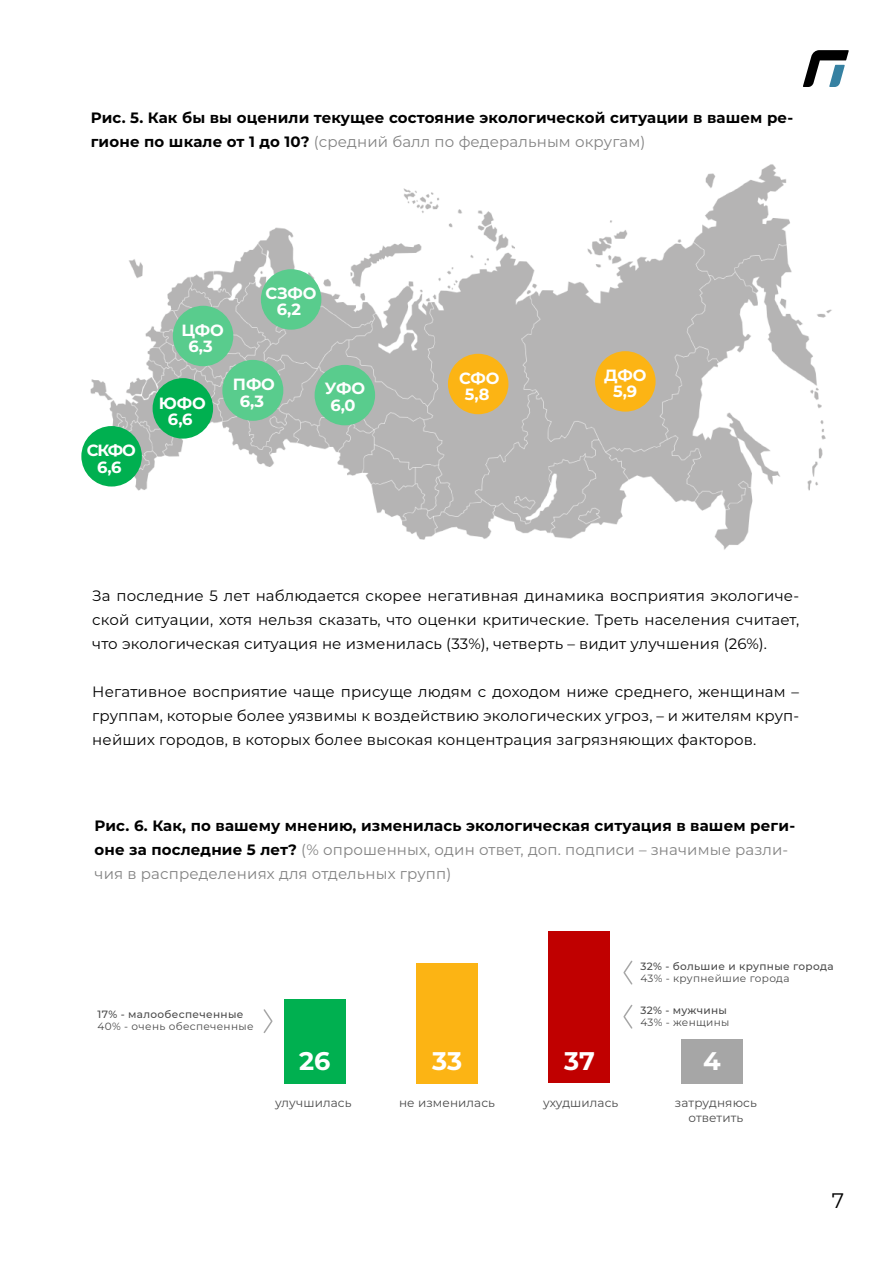
<style>
.page{position:relative;width:893px;height:1263px;background:#fff}
.page>*{position:absolute;margin:0;border:0;box-sizing:border-box;transform-origin:0 0}
.t1{font:700 25.5px "Montserrat";color:#fff}
.t2{font:21px "Montserrat";color:#000}
.t3{font:700 16.2px/16.2px "Montserrat";letter-spacing:-.01em;color:#fff;text-align:center}
.t4{font:15px/24px "Montserrat";letter-spacing:.01em;color:#000;text-align:justify}
.t5{font:700 15px/24px "Montserrat";letter-spacing:.01em;color:#000}
.t6{font:12px/15px "Montserrat";letter-spacing:.01em;color:#4a4a4a;text-align:center}
.t7{font:500 10.5px "Montserrat";letter-spacing:.03em;color:#4a4a4a}
.t8{font:10.5px "Montserrat";letter-spacing:.03em;color:#4a4a4a}
.s1{font-weight:400;color:#828282}
</style>
<div class="page">
<svg style="left:803px;top:50px;width:45px;height:37px"></svg>
<img style="left:90px;top:164px;width:742px;height:386px">
<div style="left:314px;top:365px;width:61px;height:60px;background:#59cc8d;border-radius:50%"></div>
<div style="left:448px;top:354px;width:60px;height:60px;background:#fcb414;border-radius:50%"></div>
<div style="left:222px;top:360px;width:61px;height:61px;background:#59cc8d;border-radius:50%"></div>
<div style="left:153px;top:378px;width:60px;height:61px;background:#00b050;border-radius:50%"></div>
<div style="left:81px;top:426px;width:61px;height:61px;background:#00b050;border-radius:50%"></div>
<div style="left:595px;top:351px;width:60px;height:61px;background:#fcb414;border-radius:50%"></div>
<div style="left:261px;top:269px;width:60px;height:61px;background:#59cc8d;border-radius:50%"></div>
<div style="left:173px;top:306px;width:60px;height:60px;background:#59cc8d;border-radius:50%"></div>
<div style="left:284px;top:999px;width:61px;height:84px;background:#00b050"></div>
<div style="left:416px;top:963px;width:62px;height:120px;background:#fcb414"></div>
<div style="left:548px;top:932px;width:62px;height:151px;background:#c00000"></div>
<div style="left:681px;top:1039px;width:61px;height:44px;background:#a6a6a6"></div>
<svg style="left:263px;top:1009px;width:10px;height:24px"></svg>
<svg style="left:623px;top:960px;width:10px;height:25px"></svg>
<svg style="left:623px;top:1004px;width:10px;height:25px"></svg>
<p class="t5" style="left:91px;top:105px;width:704px">Рис. 5. Как бы вы оценили текущее состояние экологической ситуации в вашем ре&shy;гионе по шкале от 1 до 10? <span class="s1">(средний балл по федеральным округам)</span></p>
<p class="t3" style="left:87px;top:442px;width:51px">СКФО<br>6,6</p>
<p class="t3" style="left:181px;top:321px;width:44px">ЦФО<br>6,3</p>
<p class="t3" style="left:265px;top:284px;width:53px">СЗФО<br>6,2</p>
<p class="t3" style="left:233px;top:376px;width:43px">ПФО</p>
<p class="t3" style="left:159px;top:394px;width:48px">ЮФО</p>
<p class="t3" style="left:240px;top:392px;width:26px">6,3</p>
<p class="t3" style="left:168px;top:410px;width:26px">6,6</p>
<p class="t3" style="left:325px;top:380px;width:42px">УФО<br>6,0</p>
<p class="t3" style="left:459px;top:370px;width:42px">СФО<br>5,8</p>
<p class="t3" style="left:604px;top:366px;width:44px">ДФО<br>5,9</p>
<p class="t4" style="left:92px;top:583px;width:708px">За последние 5 лет наблюдается скорее негативная динамика восприятия экологиче&shy;ской ситуации, хотя нельзя сказать, что оценки критические. Треть населения считает, что экологическая ситуация не изменилась (33%), четверть – видит улучшения (26%).</p>
<p class="t4" style="left:92px;top:679px;width:708px">Негативное восприятие чаще присуще людям с доходом ниже среднего, женщинам – группам, которые более уязвимы к воздействию экологических угроз, – и жителям круп&shy;нейших городов, в которых более высокая концентрация загрязняющих факторов.</p>
<p class="t5" style="left:94px;top:813px;width:702px">Рис. 6. Как, по вашему мнению, изменилась экологическая ситуация в вашем реги&shy;оне за последние 5 лет? <span class="s1">(% опрошенных, один ответ, доп. подписи – значимые разли&shy;чия в распределениях для отдельных групп)</span></p>
<p class="t7" style="left:98px;top:1007px;width:147px">17% - малообеспеченные</p>
<p class="t8" style="left:98px;top:1019px;width:157px">40% - очень обеспеченные</p>
<p class="t7" style="left:640px;top:959px;width:195px">32% - большие и крупные города</p>
<p class="t8" style="left:640px;top:971px;width:151px">43% - крупнейшие города</p>
<p class="t7" style="left:640px;top:1003px;width:88px">32% - мужчины</p>
<p class="t8" style="left:640px;top:1015px;width:90px">43% - женщины</p>
<h1 class="t1" style="left:299px;top:1042px;width:33px">26</h1>
<h1 class="t1" style="left:432px;top:1042px;width:32px">33</h1>
<h1 class="t1" style="left:564px;top:1042px;width:32px">37</h1>
<h1 class="t1" style="left:703px;top:1042px;width:19px">4</h1>
<p class="t6" style="left:275px;top:1095px;width:78px">улучшилась</p>
<p class="t6" style="left:399px;top:1095px;width:97px">не изменилась</p>
<p class="t6" style="left:543px;top:1095px;width:77px">ухудшилась</p>
<p class="t6" style="left:675px;top:1095px;width:83px">затрудняюсь ответить</p>
<h2 class="t2" style="left:831px;top:1186px;width:14px">7</h2>
</div>
